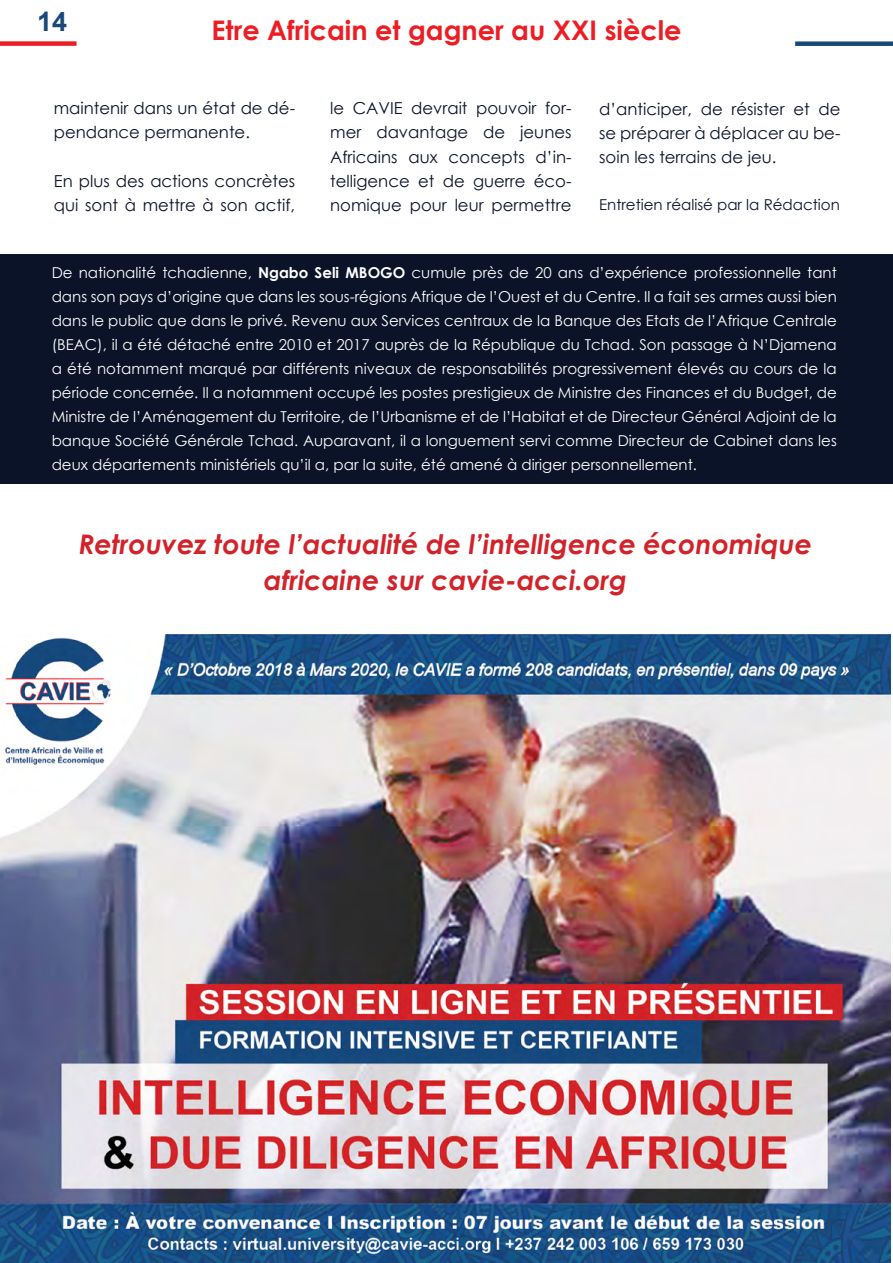
<style>
.page{position:relative;width:893px;height:1263px;background:#fff}
.page>*{position:absolute;margin:0;border:0;box-sizing:border-box;transform-origin:0 0}
.t1{font:italic 700 27px/36px "Century Gothic";color:#d2232a;text-align:center}
.t2{font:700 27px "Century Gothic";color:#ed1d24}
.t3{font:700 27px "Arial";color:#19497a}
.t4{font:16.5px/24px "Century Gothic";color:#0b1328}
.t5{font:15px/24px "Century Gothic";color:#fff;text-align:justify}
.t6{font:15px "Century Gothic";color:#0b1328}
.s1{font-weight:700}
</style>
<div class="page">
<div style="left:0;top:41px;width:77px;height:5px;background:#ed1d24"></div>
<div style="left:795px;top:41px;width:98px;height:5px;background:#19497a"></div>
<div style="left:0;top:254px;width:893px;height:230px;background:#0b1328"></div>
<img style="left:0;top:634px;width:891px;height:629px">
<h1 class="t3" style="left:37px;top:4px;width:32px">14</h1>
<h1 class="t2" style="left:212px;top:10px;width:471px">Etre Africain et gagner au XXI siècle</h1>
<p class="t4" style="left:54px;top:96px;width:243px">maintenir dans un état de dé&shy;pendance permanente.</p>
<p class="t4" style="left:54px;top:168px;width:243px">En plus des actions concrètes qui sont à mettre à son actif,</p>
<p class="t4" style="left:330px;top:96px;width:243px;text-align:justify">le CAVIE devrait pouvoir for&shy;mer davantage de jeunes Africains aux concepts d’in&shy;telligence et de guerre éco&shy;nomique pour leur permettre</p>
<p class="t4" style="left:599px;top:96px;width:243px;text-align:justify">d’anticiper, de résister et de se préparer à déplacer au be&shy;soin les terrains de jeu.</p>
<p class="t6" style="left:599px;top:195px;width:242px">Entretien réalisé par la Rédaction</p>
<p class="t5" style="left:52px;top:260px;width:787px">De nationalité tchadienne, <span class="s1">Ngabo Seli MBOGO</span> cumule près de 20 ans d’expérience professionnelle tant dans son pays d’origine que dans les sous-régions Afrique de l’Ouest et du Centre. Il a fait ses armes aussi bien dans le public que dans le privé. Revenu aux Services centraux de la Banque des Etats de l’Afrique Centrale (BEAC), il a été détaché entre 2010 et 2017 auprès de la République du Tchad. Son passage à N’Djamena a été notamment marqué par différents niveaux de responsabilités progressivement élevés au cours de la période concernée. Il a notamment occupé les postes prestigieux de Ministre des Finances et du Budget, de Ministre de l’Aménagement du Territoire, de l’Urbanisme et de l’Habitat et de Directeur Général Adjoint de la banque Société Générale Tchad. Auparavant, il a longuement servi comme Directeur de Cabinet dans les deux départements ministériels qu’il a, par la suite, été amené à diriger personnellement.</p>
<h1 class="t1" style="left:79px;top:525px;width:735px">Retrouvez toute l’actualité de l’intelligence économique africaine sur cavie-acci.org</h1>
</div>
